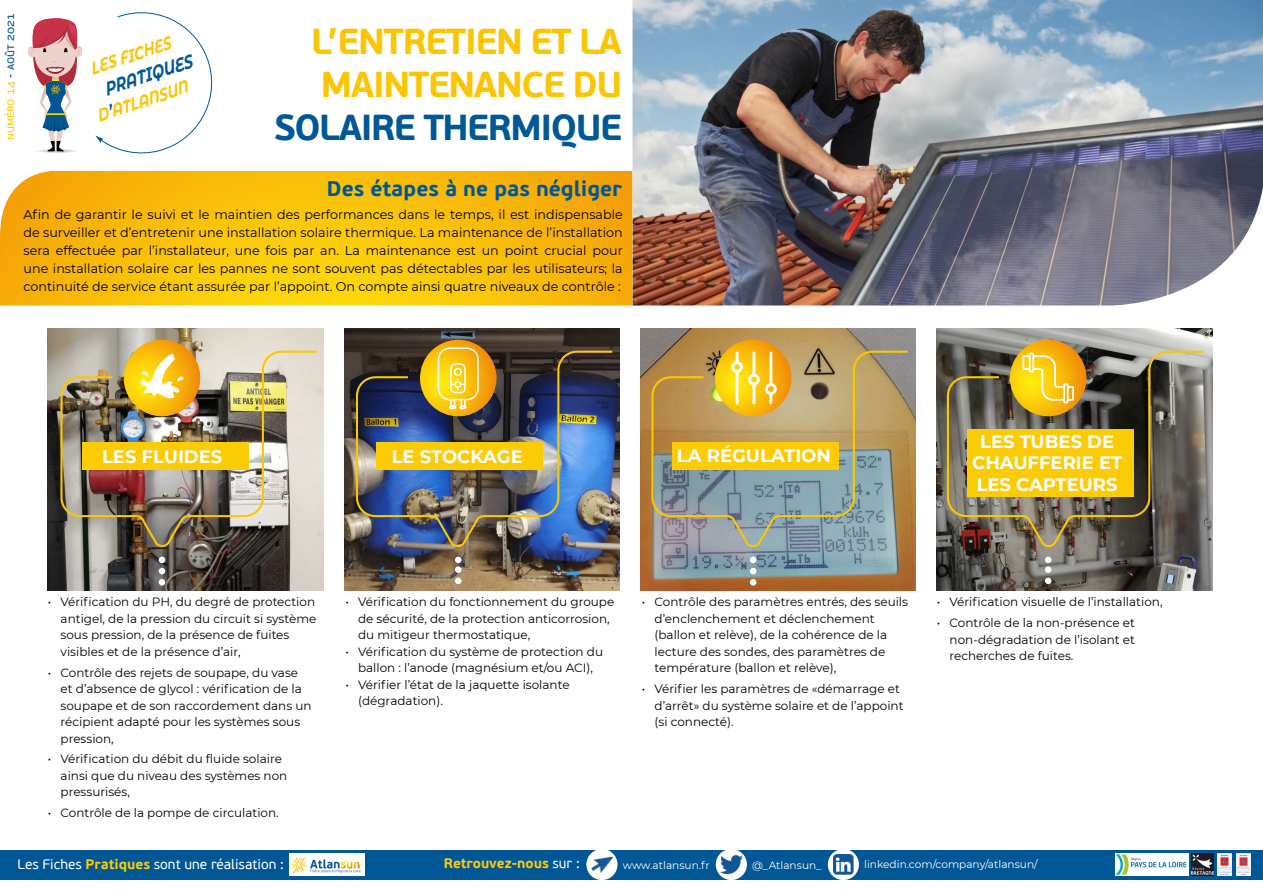
<style>
.page{position:relative;width:1263px;height:893px;background:#fff}
.page>*{position:absolute;margin:0;border:0;box-sizing:border-box;transform-origin:0 0}
.t1{font:700 36px/43.2px "PF Beau Sans Pro";letter-spacing:-.04em;color:#fac603}
.t2{font:700 36px "PF Beau Sans Pro";letter-spacing:-.04em;color:#005896}
.t3{font:700 21.15px "PF Beau Sans Pro";color:#005795}
.t4{font:italic 700 18.9px "Montserrat Alternates";color:#005896;scale:.77 1}
.t5{font:700 18px/21.6px "Montserrat";color:#fff;text-align:center}
.t6{font:italic 700 17.85px "Montserrat Alternates";color:#fac603;scale:.77 1}
.t7{font:13.8px "PF Beau Sans Pro";color:#fff}
.t8{font:700 13.8px "PF Beau Sans Pro";color:#fbcb08}
.t9{font:12.75px/18px "Montserrat";color:#000;text-align:justify}
.t10{font:12px/16.5px "Montserrat";color:#000}
.t11{font:12px "PF Beau Sans Pro";color:#005795}
.t12{font:10.65px "Montserrat";color:#fff}
.s1{color:#fbcb08}
.s2{color:#005896}
.s3{font-weight:700;color:#fbcb08}
.s4{font-weight:400;color:#fff}
</style>
<div class="page">
<img style="left:937px;top:328px;width:275px;height:262px">
<img style="left:640px;top:328px;width:276px;height:262px">
<img style="left:344px;top:328px;width:275px;height:262px">
<img style="left:48px;top:328px;width:275px;height:262px">
<svg style="left:28px;top:18px;width:54px;height:135px"></svg>
<svg style="left:95px;top:12px;width:118px;height:142px"></svg>
<img style="left:632px;top:0;width:631px;height:306px">
<svg style="left:0;top:171px;width:632px;height:134px;background:#f9bc0a"></svg>
<div style="left:0;top:850px;width:1263px;height:29px;background:#005795"></div>
<svg style="left:828px;top:849px;width:31px;height:31px"></svg>
<img style="left:290px;top:854px;width:74px;height:21px">
<img style="left:1115px;top:854px;width:73px;height:21px">
<img style="left:1192px;top:854px;width:21px;height:21px">
<img style="left:1217px;top:854px;width:15px;height:21px">
<img style="left:1236px;top:854px;width:14px;height:21px">
<img style="left:834px;top:855px;width:19px;height:19px">
<div style="left:716px;top:849px;width:31px;height:31px;background:#fff;border-radius:50%"></div>
<img style="left:720px;top:856px;width:22px;height:17px">
<div style="left:586px;top:849px;width:31px;height:31px;background:#fff;border-radius:50%"></div>
<img style="left:589px;top:855px;width:26px;height:21px">
<svg style="left:159px;top:557px;width:6px;height:17px"></svg>
<div style="left:159px;top:579px;width:6px;height:7px;background:#fff;border-radius:50%"></div>
<img style="left:59px;top:350px;width:260px;height:197px">
<svg style="left:124px;top:340px;width:76px;height:76px;background:#f7b309"></svg>
<svg style="left:140px;top:353px;width:44px;height:46px"></svg>
<svg style="left:750px;top:557px;width:6px;height:17px"></svg>
<div style="left:750px;top:579px;width:6px;height:7px;background:#fff;border-radius:50%"></div>
<svg style="left:650px;top:350px;width:260px;height:197px;background:#aa9f73"></svg>
<svg style="left:715px;top:340px;width:76px;height:76px;background:#f7b309"></svg>
<svg style="left:731px;top:352px;width:46px;height:52px"></svg>
<svg style="left:455px;top:578px;width:6px;height:6px"></svg>
<div style="left:455px;top:566px;width:6px;height:7px;background:#fff;border-radius:50%"></div>
<svg style="left:455px;top:557px;width:6px;height:6px"></svg>
<svg style="left:420px;top:340px;width:76px;height:76px"></svg>
<svg style="left:437px;top:347px;width:42px;height:3px"></svg>
<img style="left:355px;top:350px;width:259px;height:197px">
<svg style="left:1045px;top:578px;width:6px;height:6px"></svg>
<div style="left:1045px;top:566px;width:6px;height:7px;background:#fff;border-radius:50%"></div>
<svg style="left:1045px;top:557px;width:6px;height:6px"></svg>
<svg style="left:1010px;top:340px;width:76px;height:76px"></svg>
<svg style="left:946px;top:350px;width:259px;height:197px;background:#927e3c"></svg>
<p class="t11" style="left:3px;top:140px;width:129px;rotate:-90deg"><span class="s1">numéro 14</span> - août 2021</p>
<h3 class="t6" style="left:87px;top:57px;width:110px;rotate:-19deg">LES FICHES</h3>
<h3 class="t4" style="left:101px;top:76px;width:121px;rotate:-18deg">PRATIQUES</h3>
<h3 class="t6" style="left:93px;top:104px;width:124px;rotate:-19deg">D<span class="s2">’</span>ATLANSUN</h3>
<h1 class="t1" style="left:311px;top:20px;width:312px">L’ENTRETIEN ET LA<br>MAINTENANCE DU</h1>
<h1 class="t2" style="left:274px;top:105px;width:349px">SOLAIRE THERMIQUE</h1>
<h2 class="t3" style="left:327px;top:175px;width:297px">Des étapes à ne pas négliger</h2>
<p class="t9" style="left:23px;top:205px;width:601px">Afin de garantir le suivi et le maintien des performances dans le temps, il est indispensable de surveiller et d’entretenir une installation solaire thermique. La maintenance de l’installation sera effectuée par l’installateur, une fois par an. La maintenance est un point crucial pour une installation solaire car les pannes ne sont souvent pas détectables par les utilisateurs; la continuité de service étant assurée par l’appoint. On compte ainsi quatre niveaux de contrôle :</p>
<h3 class="t5" style="left:102px;top:445px;width:122px">LES FLUIDES</h3>
<h3 class="t5" style="left:392px;top:445px;width:133px">LE STOCKAGE</h3>
<h3 class="t5" style="left:677px;top:444px;width:156px">LA RÉGULATION</h3>
<h3 class="t5" style="left:972px;top:429px;width:152px">LES TUBES DE<br>CHAUFFERIE ET<br>LES CAPTEURS</h3>
<p class="t10" style="left:61px;top:593px;width:257px;text-indent:-13px">• Vérification du PH, du degré de protection antigel, de la pression du circuit si système sous pression, de la présence de fuites visibles et de la présence d’air,</p>
<p class="t10" style="left:61px;top:664px;width:252px;text-indent:-13px">• Contrôle des rejets de soupape, du vase et d’absence de glycol : vérification de la soupape et de son raccordement dans un récipient adapté pour les systèmes sous pression,</p>
<p class="t10" style="left:61px;top:750px;width:228px;text-indent:-13px">• Vérification du débit du fluide solaire ainsi que du niveau des systèmes non pressurisés,</p>
<p class="t10" style="left:48px;top:804px;width:232px">• Contrôle de la pompe de circulation.</p>
<p class="t10" style="left:358px;top:593px;width:258px;text-indent:-13px">• Vérification du fonctionnement du groupe de sécurité, de la protection anticorrosion, du mitigeur thermostatique,</p>
<p class="t10" style="left:345px;top:643px;width:259px;text-align:center">• Vérification du système de protection du ballon : l’anode (magnésium et/ou ACI),</p>
<p class="t10" style="left:358px;top:676px;width:213px;text-indent:-13px">• Vérifier l’état de la jaquette isolante (dégradation).</p>
<p class="t10" style="left:655px;top:593px;width:255px;text-indent:-13px">• Contrôle des paramètres entrés, des seuils d’enclenchement et déclenchement (ballon et relève), de la cohérence de la lecture des sondes, des paramètres de température (ballon et relève),</p>
<p class="t10" style="left:655px;top:680px;width:250px;text-indent:-13px">• Vérifier les paramètres de «démarrage et d’arrêt» du système solaire et de l’appoint (si connecté).</p>
<p class="t10" style="left:937px;top:593px;width:227px">• Vérification visuelle de l’installation,</p>
<p class="t10" style="left:949px;top:614px;width:187px;text-align:justify;text-indent:-13px">• Contrôle de la non-présence et non-dégradation de l’isolant et recherches de fuites.</p>
<p class="t7" style="left:17px;top:856px;width:268px">Les Fiches <span class="s3">Pratiques</span> sont une réalisation :</p>
<p class="t8" style="left:444px;top:855px;width:137px">Retrouvez-nous <span class="s4">sur :</span></p>
<p class="t12" style="left:623px;top:858px;width:89px">www.atlansun.fr</p>
<p class="t12" style="left:752px;top:858px;width:71px">@_Atlansun_</p>
<p class="t12" style="left:864px;top:857px;width:175px">linkedin.com/company/atlansun/</p>
</div>
